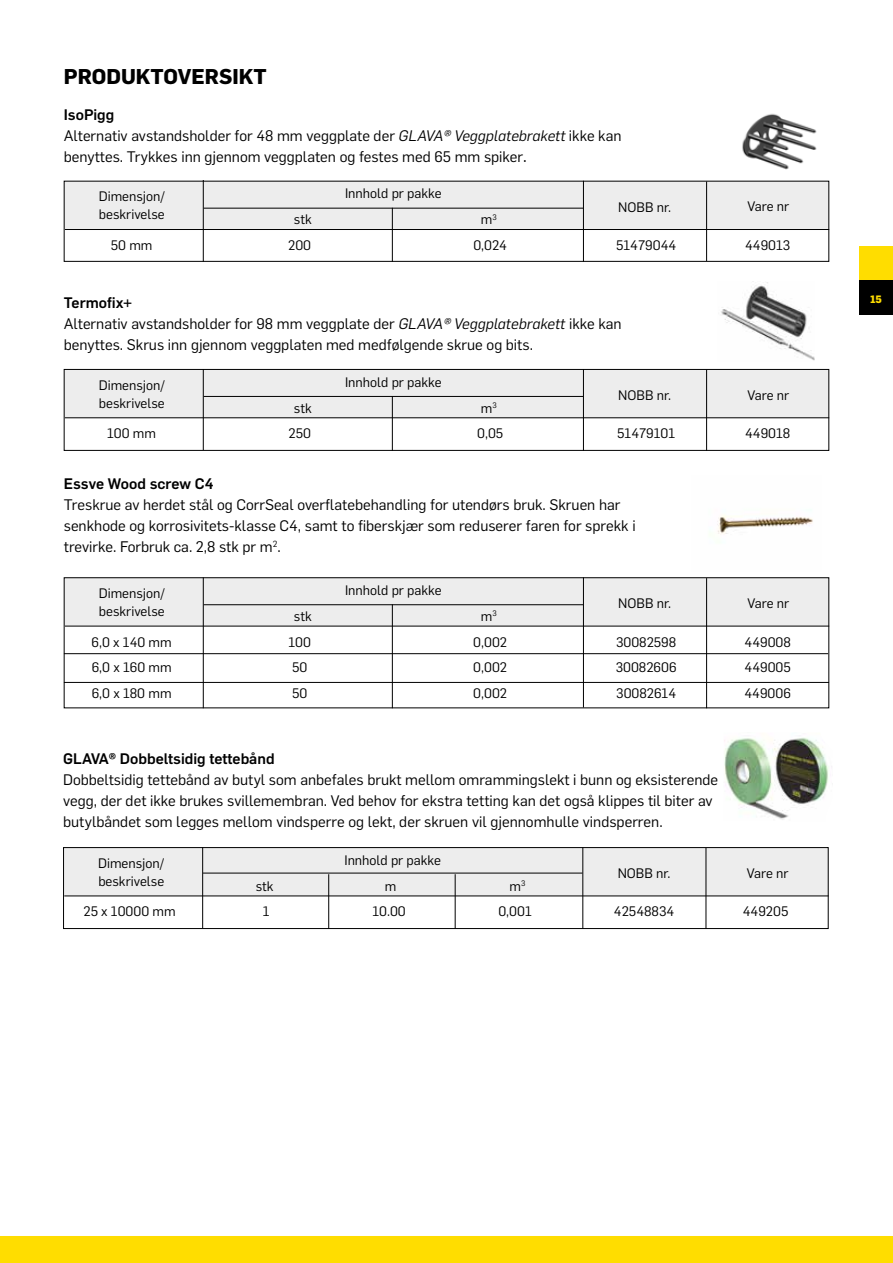
<style>
.page{position:relative;width:893px;height:1263px;background:#fff}
.page>*{position:absolute;margin:0;border:0;box-sizing:border-box;transform-origin:0 0}
.t1{font:700 21px "Flama";color:#000}
.t2{font:15px/21px "Flama";color:#000}
.t3{font:500 15px "Flama";color:#000}
.t4{font:13.5px/18px "Flama";color:#000}
.t5{font:800 10.5px "Flama";color:#fd0}
.s1{font-weight:500}
.s2{font-style:italic}
.s3{font-size:16.5px}
</style>
<div class="page">
<div style="left:859px;top:247px;width:34px;height:34px;background:#fd0"></div>
<div style="left:859px;top:281px;width:34px;height:34px;background:#000"></div>
<div style="left:0;top:1236px;width:893px;height:27px;background:#fd0"></div>
<div style="left:65px;top:182px;width:764px;height:47px;background:#ededed"></div>
<div style="left:65px;top:369px;width:764px;height:48px;background:#ededed"></div>
<div style="left:64px;top:847px;width:765px;height:48px;background:#ededed"></div>
<div style="left:65px;top:577px;width:764px;height:49px;background:#ededed"></div>
<div style="left:64px;top:181px;width:765px;height:81px;border:1px solid #000"></div>
<div style="left:64px;top:369px;width:765px;height:82px;border:1px solid #000"></div>
<div style="left:63px;top:847px;width:766px;height:82px;border:1px solid #000"></div>
<div style="left:64px;top:577px;width:765px;height:131px;border:1px solid #000"></div>
<hr style="left:203px;top:180px;width:1px;height:82px;background:#000">
<hr style="left:203px;top:369px;width:1px;height:81px;background:#000">
<hr style="left:202px;top:847px;width:1px;height:81px;background:#000">
<hr style="left:203px;top:577px;width:1px;height:131px;background:#000">
<hr style="left:392px;top:208px;width:1px;height:54px;background:#000">
<hr style="left:392px;top:396px;width:1px;height:55px;background:#000">
<hr style="left:328px;top:874px;width:1px;height:55px;background:#000">
<hr style="left:455px;top:874px;width:1px;height:55px;background:#000">
<hr style="left:392px;top:604px;width:1px;height:104px;background:#000">
<hr style="left:65px;top:229px;width:764px;height:1px;background:#000">
<hr style="left:65px;top:417px;width:764px;height:1px;background:#000">
<hr style="left:64px;top:895px;width:765px;height:1px;background:#000">
<hr style="left:65px;top:626px;width:764px;height:1px;background:#000">
<hr style="left:204px;top:208px;width:379px;height:1px;background:#000">
<hr style="left:204px;top:396px;width:379px;height:1px;background:#000">
<hr style="left:203px;top:873px;width:379px;height:1px;background:#000">
<hr style="left:204px;top:604px;width:379px;height:1px;background:#000">
<hr style="left:64px;top:653px;width:764px;height:1px;background:#000">
<hr style="left:64px;top:682px;width:765px;height:1px;background:#000">
<hr style="left:583px;top:181px;width:1px;height:81px;background:#000">
<hr style="left:583px;top:369px;width:1px;height:82px;background:#000">
<hr style="left:582px;top:847px;width:1px;height:82px;background:#000">
<hr style="left:583px;top:577px;width:1px;height:130px;background:#000">
<hr style="left:706px;top:182px;width:1px;height:79px;background:#000">
<hr style="left:706px;top:370px;width:1px;height:81px;background:#000">
<hr style="left:706px;top:848px;width:1px;height:81px;background:#000">
<hr style="left:706px;top:578px;width:1px;height:130px;background:#000">
<img style="left:742px;top:113px;width:75px;height:56px">
<img style="left:721px;top:282px;width:94px;height:77px">
<img style="left:717px;top:515px;width:96px;height:19px">
<img style="left:725px;top:737px;width:107px;height:83px">
<h1 class="t1" style="left:64px;top:61px;width:204px">PRODUKTOVERSIKT</h1>
<p class="t2" style="left:64px;top:103px;width:559px"><span class="s1">IsoPigg<br></span>Alternativ avstandsholder for 48 mm veggplate der <span class="s2">GLAVA® Veggplatebrakett</span> ikke kan benyttes. Trykkes inn gjennom veggplaten og festes med 65 mm spiker<span class="s3">.</span></p>
<p class="t4" style="left:99px;top:187px;width:68px">Dimensjon/ beskrivelse</p>
<p class="t4" style="left:345px;top:184px;width:98px">Innhold pr pakke</p>
<p class="t4" style="left:294px;top:210px;width:19px">stk</p>
<p class="t4" style="left:481px;top:210px;width:17px">m<sup>3</sup></p>
<p class="t4" style="left:618px;top:197px;width:54px">NOBB nr.</p>
<p class="t4" style="left:747px;top:197px;width:43px">Vare nr</p>
<p class="t4" style="left:111px;top:235px;width:43px">50 mm</p>
<p class="t4" style="left:288px;top:235px;width:24px">200</p>
<p class="t4" style="left:473px;top:235px;width:35px">0,024</p>
<p class="t4" style="left:616px;top:235px;width:62px">51479044</p>
<p class="t4" style="left:745px;top:235px;width:47px">449013</p>
<p class="t2" style="left:64px;top:291px;width:559px"><span class="s1">Termofix+<br></span>Alternativ avstandsholder for 98 mm veggplate der <span class="s2">GLAVA® Veggplatebrakett</span> ikke kan benyttes. Skrus inn gjennom veggplaten med medfølgende skrue og bits.</p>
<p class="t4" style="left:99px;top:375px;width:68px">Dimensjon/ beskrivelse</p>
<p class="t4" style="left:345px;top:372px;width:98px">Innhold pr pakke</p>
<p class="t4" style="left:294px;top:398px;width:19px">stk</p>
<p class="t4" style="left:481px;top:398px;width:17px">m<sup>3</sup></p>
<p class="t4" style="left:618px;top:385px;width:54px">NOBB nr.</p>
<p class="t4" style="left:747px;top:385px;width:43px">Vare nr</p>
<p class="t4" style="left:107px;top:424px;width:50px">100 mm</p>
<p class="t4" style="left:288px;top:424px;width:24px">250</p>
<p class="t4" style="left:477px;top:424px;width:28px">0,05</p>
<p class="t4" style="left:617px;top:424px;width:60px">51479101</p>
<p class="t4" style="left:745px;top:424px;width:47px">449018</p>
<p class="t3" style="left:64px;top:473px;width:151px">Essve Wood screw C4</p>
<p class="t2" style="left:64px;top:493px;width:573px">Treskrue av herdet stål og CorrSeal overflatebehandling for utendørs bruk. Skruen har senkhode og korrosivitets-klasse C4, samt to fiberskjær som reduserer faren for sprekk i trevirke. Forbruk ca. 2,8 stk pr m<sup>2</sup>.</p>
<p class="t4" style="left:99px;top:583px;width:68px">Dimensjon/ beskrivelse</p>
<p class="t4" style="left:345px;top:580px;width:98px">Innhold pr pakke</p>
<p class="t4" style="left:294px;top:606px;width:19px">stk</p>
<p class="t4" style="left:481px;top:606px;width:17px">m<sup>3</sup></p>
<p class="t4" style="left:618px;top:593px;width:54px">NOBB nr.</p>
<p class="t4" style="left:747px;top:593px;width:43px">Vare nr</p>
<p class="t4" style="left:92px;top:632px;width:82px">6,0 x 140 mm</p>
<p class="t4" style="left:288px;top:632px;width:24px">100</p>
<p class="t4" style="left:473px;top:632px;width:35px">0,002</p>
<p class="t4" style="left:616px;top:632px;width:62px">30082598</p>
<p class="t4" style="left:744px;top:632px;width:48px">449008</p>
<p class="t4" style="left:92px;top:657px;width:81px">6,0 x 160 mm</p>
<p class="t4" style="left:292px;top:657px;width:17px">50</p>
<p class="t4" style="left:473px;top:657px;width:35px">0,002</p>
<p class="t4" style="left:616px;top:657px;width:62px">30082606</p>
<p class="t4" style="left:745px;top:657px;width:48px">449005</p>
<p class="t4" style="left:92px;top:683px;width:81px">6,0 x 180 mm</p>
<p class="t4" style="left:292px;top:683px;width:17px">50</p>
<p class="t4" style="left:473px;top:683px;width:35px">0,002</p>
<p class="t4" style="left:616px;top:683px;width:61px">30082614</p>
<p class="t4" style="left:744px;top:683px;width:48px">449006</p>
<p class="t3" style="left:63px;top:747px;width:213px">GLAVA® Dobbeltsidig tettebånd</p>
<p class="t2" style="left:63px;top:768px;width:656px">Dobbeltsidig tettebånd av butyl som anbefales brukt mellom omrammingslekt i bunn og eksisterende vegg, der det ikke brukes svillemembran. Ved behov for ekstra tetting kan det også klippes til biter av butylbåndet som legges mellom vindsperre og lekt, der skruen vil gjennomhulle vindsperren.</p>
<p class="t4" style="left:98px;top:853px;width:68px">Dimensjon/ beskrivelse</p>
<p class="t4" style="left:344px;top:850px;width:98px">Innhold pr pakke</p>
<p class="t4" style="left:256px;top:876px;width:19px">stk</p>
<p class="t4" style="left:385px;top:876px;width:13px">m</p>
<p class="t4" style="left:510px;top:876px;width:17px">m<sup>3</sup></p>
<p class="t4" style="left:618px;top:863px;width:54px">NOBB nr.</p>
<p class="t4" style="left:747px;top:863px;width:43px">Vare nr</p>
<p class="t4" style="left:83px;top:902px;width:94px">25 x 10000 mm</p>
<p class="t4" style="left:263px;top:902px;width:8px">1</p>
<p class="t4" style="left:372px;top:902px;width:35px">10.00</p>
<p class="t4" style="left:498px;top:902px;width:35px">0,001</p>
<p class="t4" style="left:614px;top:902px;width:62px">42548834</p>
<p class="t4" style="left:743px;top:902px;width:47px">449205</p>
<p class="t5" style="left:870px;top:291px;width:13px">15</p>
</div>
